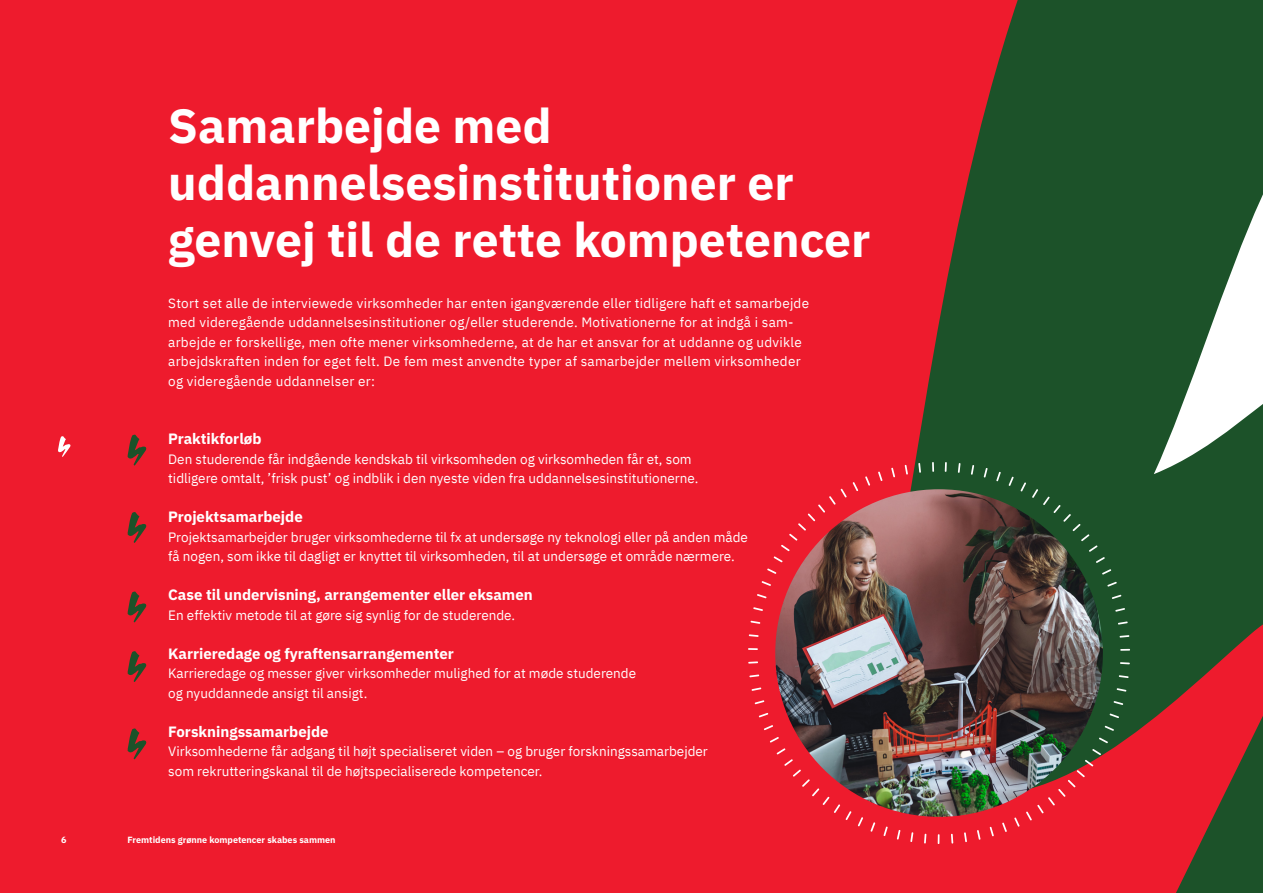
<style>
.page{position:relative;width:1263px;height:893px;background:#ee1b2d}
.page>*{position:absolute;margin:0;border:0;box-sizing:border-box;transform-origin:0 0}
.Overskrift{font:700 48px "IBM Plex Sans";color:#fff}
.Mellemrubrik_1{font:700 15px "IBM Plex Sans";color:#fff}
.Brødtekst{font:13.5px/19.5px "IBM Plex Sans";color:#fff}
.Brødtekst-2{font:13.5px/19.5px "IBM Plex Sans";letter-spacing:.02em;color:#fff}
.t1{font:700 9px "IBM Plex Sans";color:#fff}
</style>
<div class="page">
<svg style="left:127px;top:435px;width:19px;height:31px"></svg>
<svg style="left:127px;top:512px;width:19px;height:31px"></svg>
<svg style="left:127px;top:591px;width:19px;height:31px"></svg>
<svg style="left:127px;top:728px;width:19px;height:31px"></svg>
<svg style="left:127px;top:651px;width:19px;height:31px"></svg>
<svg style="left:870px;top:0;width:393px;height:893px;fill:#1c5229"></svg>
<svg style="left:945px;top:462px;width:2px;height:10px"></svg>
<svg style="left:958px;top:463px;width:2px;height:10px"></svg>
<svg style="left:971px;top:465px;width:3px;height:10px"></svg>
<svg style="left:984px;top:468px;width:4px;height:10px"></svg>
<svg style="left:996px;top:472px;width:5px;height:9px"></svg>
<svg style="left:1008px;top:477px;width:6px;height:9px"></svg>
<svg style="left:1020px;top:482px;width:6px;height:10px"></svg>
<div style="left:1032px;top:489px;width:73px;height:74px;background:#1c5229"></div>
<svg style="left:1102px;top:569px;width:9px;height:6px"></svg>
<svg style="left:1107px;top:582px;width:10px;height:5px"></svg>
<svg style="left:1112px;top:595px;width:9px;height:4px"></svg>
<svg style="left:1115px;top:608px;width:10px;height:4px"></svg>
<svg style="left:1118px;top:621px;width:10px;height:4px"></svg>
<svg style="left:1119px;top:635px;width:10px;height:3px"></svg>
<svg style="left:1120px;top:649px;width:10px;height:2px"></svg>
<svg style="left:1120px;top:662px;width:10px;height:2px"></svg>
<svg style="left:1119px;top:675px;width:9px;height:3px"></svg>
<svg style="left:1117px;top:688px;width:9px;height:4px"></svg>
<svg style="left:1113px;top:701px;width:10px;height:4px"></svg>
<svg style="left:1109px;top:713px;width:10px;height:5px"></svg>
<svg style="left:1105px;top:726px;width:9px;height:5px"></svg>
<svg style="left:1099px;top:737px;width:9px;height:6px"></svg>
<svg style="left:1026px;top:749px;width:75px;height:71px"></svg>
<svg style="left:1014px;top:817px;width:6px;height:10px"></svg>
<svg style="left:1002px;top:822px;width:5px;height:10px"></svg>
<svg style="left:990px;top:827px;width:4px;height:9px"></svg>
<svg style="left:977px;top:830px;width:3px;height:10px"></svg>
<svg style="left:964px;top:832px;width:3px;height:10px"></svg>
<svg style="left:951px;top:834px;width:2px;height:9px"></svg>
<svg style="left:924px;top:834px;width:2px;height:9px"></svg>
<svg style="left:910px;top:832px;width:3px;height:10px"></svg>
<svg style="left:897px;top:830px;width:3px;height:10px"></svg>
<svg style="left:883px;top:826px;width:5px;height:10px"></svg>
<svg style="left:870px;top:822px;width:5px;height:10px"></svg>
<svg style="left:858px;top:817px;width:5px;height:9px"></svg>
<svg style="left:770px;top:737px;width:81px;height:83px"></svg>
<svg style="left:764px;top:725px;width:9px;height:5px"></svg>
<svg style="left:759px;top:713px;width:9px;height:4px"></svg>
<svg style="left:755px;top:700px;width:9px;height:4px"></svg>
<svg style="left:751px;top:687px;width:10px;height:4px"></svg>
<svg style="left:749px;top:674px;width:10px;height:3px"></svg>
<svg style="left:748px;top:661px;width:10px;height:3px"></svg>
<svg style="left:748px;top:648px;width:10px;height:2px"></svg>
<svg style="left:749px;top:634px;width:10px;height:3px"></svg>
<svg style="left:750px;top:621px;width:10px;height:3px"></svg>
<svg style="left:753px;top:607px;width:10px;height:4px"></svg>
<svg style="left:757px;top:594px;width:9px;height:4px"></svg>
<svg style="left:761px;top:581px;width:10px;height:5px"></svg>
<svg style="left:767px;top:568px;width:9px;height:6px"></svg>
<svg style="left:774px;top:489px;width:73px;height:73px"></svg>
<svg style="left:853px;top:482px;width:5px;height:9px"></svg>
<svg style="left:865px;top:476px;width:5px;height:10px"></svg>
<svg style="left:878px;top:471px;width:4px;height:10px"></svg>
<svg style="left:891px;top:468px;width:4px;height:9px"></svg>
<svg style="left:905px;top:465px;width:3px;height:10px"></svg>
<svg style="left:918px;top:463px;width:3px;height:10px"></svg>
<svg style="left:932px;top:462px;width:2px;height:10px"></svg>
<img style="left:775px;top:489px;width:328px;height:328px;border-radius:164px">
<svg style="left:58px;top:436px;width:13px;height:21px"></svg>
<p class="Overskrift" style="left:168px;top:88px;width:385px">Samarbejde med</p>
<p class="Overskrift" style="left:168px;top:145px;width:627px">uddannelsesinstitutioner er</p>
<p class="Overskrift" style="left:168px;top:202px;width:704px">genvej til de rette kompetencer</p>
<p class="Brødtekst-2" style="left:168px;top:292px;width:642px">Stort set alle de interviewede virksomheder har enten igangværende eller tidligere haft et samarbejde med videregående uddannelsesinstitutioner og/eller studerende. Motivationerne for at indgå i sam&shy;arbejde er forskellige, men ofte mener virksomhederne, at de har et ansvar for at uddanne og udvikle arbejdskraften inden for eget felt. De fem mest anvendte typer af samarbejder mellem virksomheder og videregående uddannelser er:</p>
<p class="Mellemrubrik_1" style="left:168px;top:427px;width:95px">Praktikforløb</p>
<p class="Brødtekst" style="left:168px;top:448px;width:532px">Den studerende får indgående kendskab til virksomheden og virksomheden får et, som tidligere omtalt, ’frisk pust’ og indblik i den nyeste viden fra uddannelsesinstitutionerne.</p>
<p class="Mellemrubrik_1" style="left:168px;top:505px;width:136px">Projektsamarbejde</p>
<p class="Brødtekst" style="left:168px;top:526px;width:581px">Projektsamarbejder bruger virksomhederne til fx at undersøge ny teknologi eller på anden måde få nogen, som ikke til dagligt er knyttet til virksomheden, til at undersøge et område nærmere.</p>
<p class="Mellemrubrik_1" style="left:168px;top:583px;width:366px">Case til undervisning, arrangementer eller eksamen</p>
<p class="Brødtekst" style="left:168px;top:604px;width:348px">En effektiv metode til at gøre sig synlig for de studerende.</p>
<p class="Mellemrubrik_1" style="left:168px;top:641px;width:287px">Karrieredage og fyraftensarrangementer</p>
<p class="Brødtekst" style="left:168px;top:662px;width:469px">Karrieredage og messer giver virksomheder mulighed for at møde studerende og nyuddannede ansigt til ansigt.</p>
<p class="Mellemrubrik_1" style="left:168px;top:719px;width:162px">Forskningssamarbejde</p>
<p class="Brødtekst" style="left:168px;top:740px;width:541px">Virksomhederne får adgang til højt specialiseret viden – og bruger forskningssamarbejder som rekrutteringskanal til de højtspecialiserede kompetencer.</p>
<p class="t1" style="left:61px;top:833px;width:7px">6</p>
<p class="t1" style="left:128px;top:833px;width:209px">Fremtidens grønne kompetencer skabes sammen</p>
</div>
